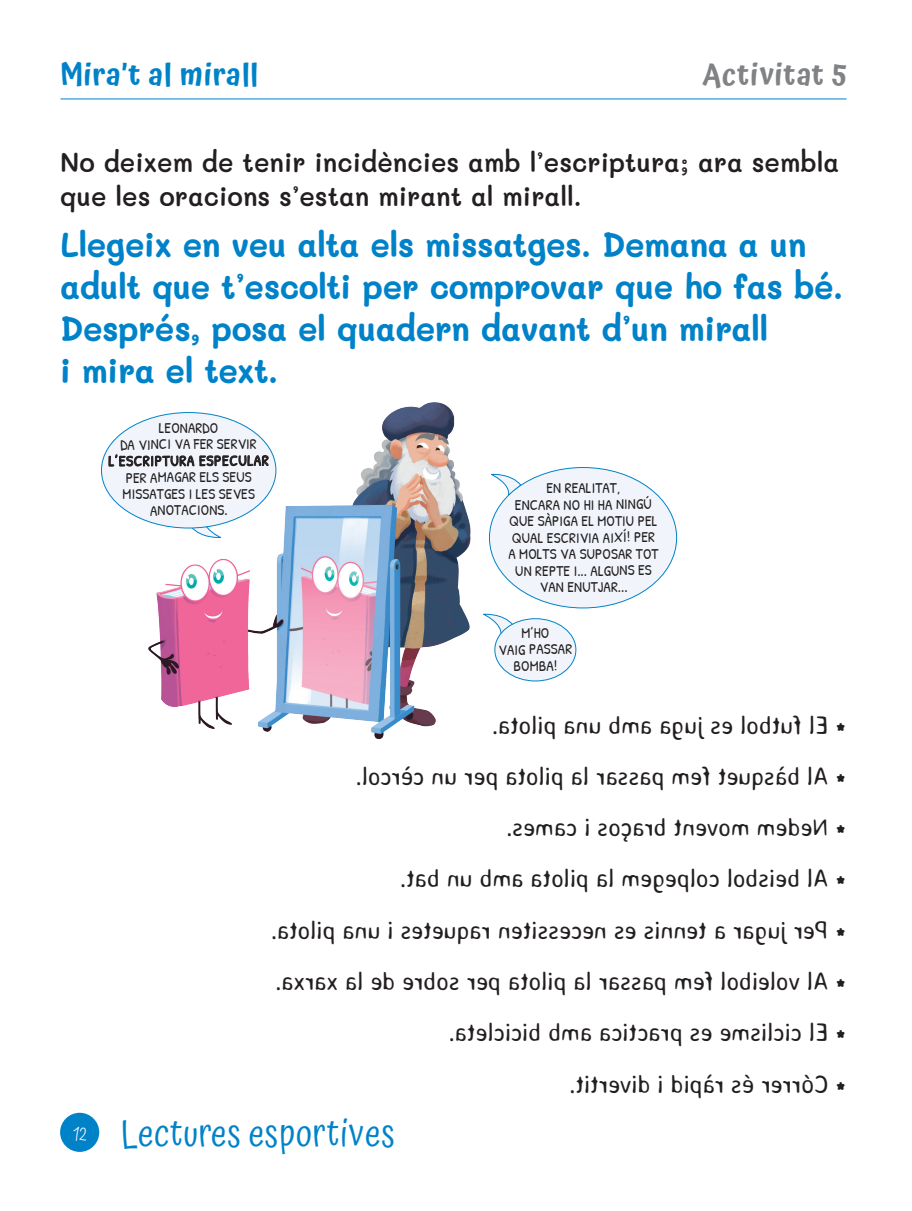
<style>
.page{position:relative;width:912px;height:1211px;background:#fff}
.page>*{position:absolute;margin:0;border:0;box-sizing:border-box;transform-origin:0 0}
.t1{font:37.5px "Atma";letter-spacing:.02em;color:#0082c9;scale:.95 1}
.t2{font:700 34.5px/42px "Mali";letter-spacing:-.015em;color:#0082c9;scale:.95 1}
.t3{font:600 30px "Atma";letter-spacing:.04em;color:#0082c9;scale:.95 1}
.t4{font:600 30px "Atma";letter-spacing:.04em;color:#808285;scale:.95 1}
.t5{font:600 27px/34.5px "Mali";color:#231f20;scale:.95 1}
.t6{font:15px/16.5px "Patrick Hand";letter-spacing:.005em;color:#231f20;text-align:center}
</style>
<div class="page">
<img style="left:124px;top:402px;width:347px;height:337px">
<svg style="left:190px;top:524px;width:31px;height:15px"></svg>
<div style="left:101px;top:412px;width:175px;height:116px;background:#f1f5fb;border-radius:50%"></div>
<svg style="left:491px;top:473px;width:30px;height:21px"></svg>
<div style="left:489px;top:467px;width:187px;height:141px;background:#f1f5fb;border-radius:50%"></div>
<svg style="left:483px;top:613px;width:30px;height:23px"></svg>
<div style="left:495px;top:618px;width:81px;height:63px;background:#f1f5fb;border-radius:50%"></div>
<div style="left:494px;top:618px;width:82px;height:63px;border:1px solid #0082c9;border-radius:50%"></div>
<div style="left:60px;top:1112px;width:39px;height:39px;background:#0082c9;border-radius:50%"></div>
<hr style="left:61px;top:99px;width:785px;height:1px;background:#0082c9">
<h3 class="t3" style="left:60px;top:53px;width:210px">Mira’t al mirall</h3>
<h3 class="t4" style="left:702px;top:53px;width:154px">Activitat 5</h3>
<h3 class="t5" style="left:60px;top:145px;width:822px">No deixem de tenir incidències amb l’escriptura; ara sembla que les oracions s’estan mirant al mirall.</h3>
<h2 class="t2" style="left:60px;top:224px;width:826px">Llegeix en veu alta els missatges. Demana a un adult que t’escolti per comprovar que ho fas bé.<br>Després, posa el quadern davant d’un mirall<br>i mira el text.</h2>
<p class="t6" style="left:109px;top:419px;width:162px">LEONARDO<br>DA VINCI VA FER SERVIR<br>L’ESCRIPTURA ESPECULAR<br>PER AMAGAR ELS SEUS<br>MISSATGES I LES SEVES<br>ANOTACIONS.</p>
<p class="t6" style="left:508px;top:479px;width:152px">EN REALITAT,<br>ENCARA NO HI HA NINGÚ<br>QUE SÀPIGA EL MOTIU PEL<br>QUAL ESCRIVIA AIXÍ! PER<br>A MOLTS VA SUPOSAR TOT<br>UN REPTE I... ALGUNS ES<br>VAN ENUTJAR...</p>
<p class="t6" style="left:498px;top:624px;width:75px">M’HO<br>VAIG PASSAR<br>BOMBA!</p>
<h1 class="t1" style="left:73px;top:1109px;width:340px"><sup>12</sup> Lectures esportives</h1>
</div>
